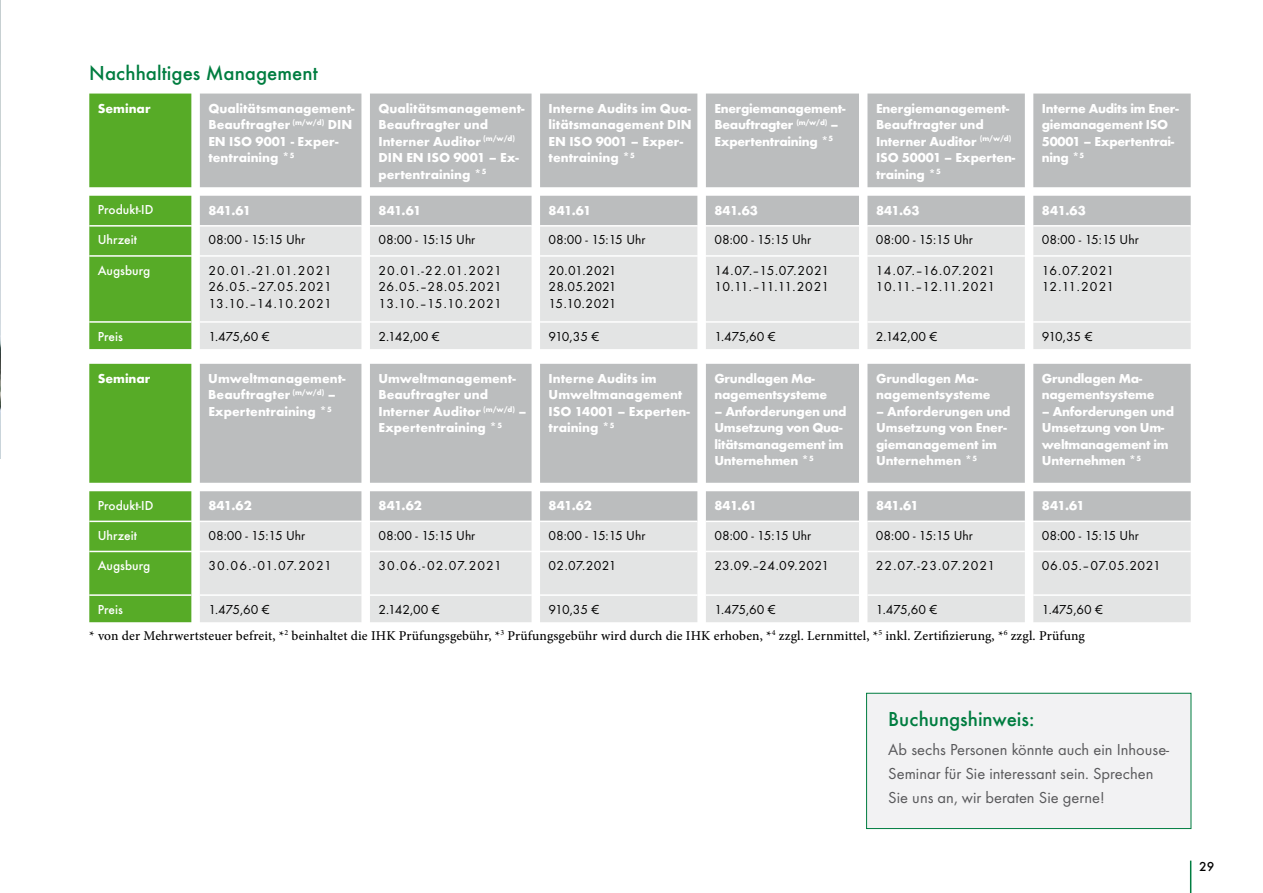
<style>
.page{position:relative;width:1263px;height:893px;background:#fff}
.page>*{position:absolute;margin:0;border:0;box-sizing:border-box;transform-origin:0 0}
.t1{font:500 21px "Futura TOT";color:#007d40}
.t2{font:16.5px/24px "Futura TOT Boo";color:#58585a}
.t3{font:700 13.5px/16.5px "Futura TOT";letter-spacing:-.01em;color:#fff}
.t4{font:13.5px/16.5px "Futura TOT Boo";color:#000;text-align:justify}
.t5{font:500 13.5px "Minion Pro";letter-spacing:.01em;color:#000}
.t6{font:500 13.5px "Futura TOT";color:#fff}
.t7{font:13.5px/16.5px "Futura TOT Boo";letter-spacing:.025em;color:#000}
.t8{font:13.5px "Futura TOT Boo";letter-spacing:.085em;color:#000}
.t9{font:13.5px/16.5px "Futura TOT Boo";letter-spacing:.02em;color:#000}
.t10{font:13.5px "Futura TOT Boo";letter-spacing:.06em;color:#000}
.t11{font:13.5px "Futura TOT Boo";letter-spacing:.05em;color:#000}
.t12{font:500 13.5px "Futura TOT";color:#000}
</style>
<div class="page">
<hr style="left:1190px;top:861px;width:1px;height:32px;background:#007d40">
<div style="left:866px;top:693px;width:325px;height:135px;background:#f2f2f3"></div>
<div style="left:866px;top:693px;width:325px;height:136px;border:1px solid #007d40"></div>
<img style="left:0;top:0;width:1px;height:458px">
<div style="left:89px;top:94px;width:102px;height:227px;background:#57ab27"></div>
<svg style="left:200px;top:94px;width:991px;height:131px;background:#c2c3c4"></svg>
<svg style="left:200px;top:227px;width:991px;height:395px;background:#d7d8d8"></svg>
<hr style="left:200px;top:321px;width:161px;height:2px;background:#fff">
<hr style="left:370px;top:321px;width:161px;height:2px;background:#fff">
<hr style="left:706px;top:321px;width:153px;height:2px;background:#fff">
<hr style="left:867px;top:321px;width:158px;height:2px;background:#fff">
<hr style="left:1033px;top:321px;width:158px;height:2px;background:#fff">
<hr style="left:200px;top:594px;width:161px;height:2px;background:#fff">
<hr style="left:370px;top:594px;width:161px;height:2px;background:#fff">
<hr style="left:706px;top:594px;width:153px;height:2px;background:#fff">
<hr style="left:867px;top:594px;width:158px;height:2px;background:#fff">
<hr style="left:1033px;top:594px;width:158px;height:2px;background:#fff">
<svg style="left:361px;top:321px;width:9px;height:2px"></svg>
<hr style="left:540px;top:321px;width:157px;height:2px;background:#fff">
<svg style="left:697px;top:321px;width:9px;height:2px"></svg>
<svg style="left:1025px;top:321px;width:8px;height:2px"></svg>
<svg style="left:361px;top:594px;width:9px;height:2px"></svg>
<svg style="left:531px;top:594px;width:9px;height:2px"></svg>
<hr style="left:540px;top:594px;width:157px;height:2px;background:#fff">
<hr style="left:89px;top:255px;width:102px;height:2px;background:#fff">
<hr style="left:200px;top:255px;width:161px;height:2px;background:#fff">
<svg style="left:361px;top:255px;width:9px;height:2px"></svg>
<hr style="left:370px;top:255px;width:161px;height:2px;background:#fff">
<svg style="left:531px;top:255px;width:9px;height:2px"></svg>
<hr style="left:540px;top:255px;width:157px;height:2px;background:#fff">
<svg style="left:697px;top:255px;width:9px;height:2px"></svg>
<hr style="left:706px;top:255px;width:153px;height:2px;background:#fff">
<svg style="left:859px;top:255px;width:8px;height:2px"></svg>
<hr style="left:867px;top:255px;width:158px;height:2px;background:#fff">
<svg style="left:1025px;top:255px;width:8px;height:2px"></svg>
<hr style="left:1033px;top:255px;width:158px;height:2px;background:#fff">
<hr style="left:200px;top:551px;width:161px;height:1px;background:#fff">
<hr style="left:370px;top:551px;width:161px;height:1px;background:#fff">
<hr style="left:540px;top:551px;width:157px;height:1px;background:#fff">
<hr style="left:706px;top:551px;width:153px;height:1px;background:#fff">
<hr style="left:867px;top:551px;width:158px;height:1px;background:#fff">
<hr style="left:1033px;top:551px;width:158px;height:1px;background:#fff">
<hr style="left:89px;top:225px;width:102px;height:2px;background:#fff">
<svg style="left:89px;top:322px;width:103px;height:300px;background:#68b33d"></svg>
<hr style="left:200px;top:521px;width:161px;height:1px;background:#fff">
<hr style="left:370px;top:521px;width:161px;height:1px;background:#fff">
<hr style="left:540px;top:521px;width:157px;height:1px;background:#fff">
<hr style="left:706px;top:521px;width:153px;height:1px;background:#fff">
<hr style="left:867px;top:521px;width:158px;height:1px;background:#fff">
<hr style="left:1033px;top:521px;width:158px;height:1px;background:#fff">
<h1 class="t1" style="left:89px;top:60px;width:230px">Nachhaltiges Management</h1>
<p class="t3" style="left:98px;top:100px;width:54px">Seminar</p>
<p class="t3" style="left:208px;top:100px;width:148px">Qualitätsmanagement-<br>Beauftragter <sup>(m/w/d)</sup> DIN<br>EN ISO 9001 - Exper&shy;tentraining *<sup>5</sup></p>
<p class="t3" style="left:378px;top:100px;width:148px">Qualitätsmanagement-<br>Beauftragter und<br>Interner Auditor <sup>(m/w/d)<br></sup>DIN EN ISO 9001 – Ex&shy;pertentraining *<sup>5</sup></p>
<p class="t3" style="left:549px;top:100px;width:145px">Interne Audits im Qua&shy;litätsmanagement DIN<br>EN ISO 9001 – Exper&shy;tentraining *<sup>5</sup></p>
<p class="t3" style="left:714px;top:100px;width:132px">Energiemanagement-<br>Beauftragter <sup>(m/w/d)</sup> –<br>Expertentraining *<sup>5</sup></p>
<p class="t3" style="left:876px;top:100px;width:141px">Energiemanagement-<br>Beauftragter und<br>Interner Auditor <sup>(m/w/d)<br></sup>ISO 50001 – Experten&shy;training *<sup>5</sup></p>
<p class="t3" style="left:1042px;top:100px;width:139px">Interne Audits im Ener&shy;giemanagement ISO<br>50001 – Expertentrai&shy;ning *<sup>5</sup></p>
<p class="t6" style="left:98px;top:202px;width:57px">Produkt-ID</p>
<p class="t3" style="left:208px;top:202px;width:44px">841.61</p>
<p class="t3" style="left:378px;top:202px;width:44px">841.61</p>
<p class="t3" style="left:548px;top:202px;width:44px">841.61</p>
<p class="t3" style="left:714px;top:202px;width:45px">841.63</p>
<p class="t3" style="left:876px;top:202px;width:45px">841.63</p>
<p class="t3" style="left:1042px;top:202px;width:46px">841.63</p>
<p class="t6" style="left:98px;top:232px;width:41px">Uhrzeit</p>
<p class="t4" style="left:208px;top:232px;width:98px">08:00 - 15:15 Uhr</p>
<p class="t4" style="left:378px;top:232px;width:98px">08:00 - 15:15 Uhr</p>
<p class="t4" style="left:548px;top:232px;width:98px">08:00 - 15:15 Uhr</p>
<p class="t4" style="left:714px;top:232px;width:98px">08:00 - 15:15 Uhr</p>
<p class="t4" style="left:876px;top:232px;width:98px">08:00 - 15:15 Uhr</p>
<p class="t4" style="left:1042px;top:232px;width:98px">08:00 - 15:15 Uhr</p>
<p class="t6" style="left:98px;top:262px;width:54px">Augsburg</p>
<p class="t4" style="left:208px;top:262px;width:125px">20.01.-21.01.2021<br>26.05.–27.05.2021<br>13.10.–14.10.2021</p>
<p class="t4" style="left:378px;top:262px;width:125px">20.01.-22.01.2021<br>26.05.–28.05.2021<br>13.10.–15.10.2021</p>
<p class="t4" style="left:548px;top:262px;width:70px">20.01.2021<br>28.05.2021<br>15.10.2021</p>
<p class="t4" style="left:714px;top:262px;width:116px">14.07.–15.07.2021<br>10.11.–11.11.2021</p>
<p class="t7" style="left:876px;top:262px;width:121px">14.07.–16.07.2021<br>10.11.–12.11.2021</p>
<p class="t9" style="left:1042px;top:262px;width:74px">16.07.2021<br>12.11.2021</p>
<p class="t6" style="left:98px;top:328px;width:27px">Preis</p>
<p class="t4" style="left:208px;top:328px;width:63px">1.475,60 €</p>
<p class="t4" style="left:378px;top:328px;width:63px">2.142,00 €</p>
<p class="t4" style="left:548px;top:328px;width:52px">910,35 €</p>
<p class="t4" style="left:714px;top:328px;width:63px">1.475,60 €</p>
<p class="t4" style="left:876px;top:328px;width:63px">2.142,00 €</p>
<p class="t4" style="left:1042px;top:328px;width:52px">910,35 €</p>
<p class="t3" style="left:98px;top:370px;width:54px">Seminar</p>
<p class="t3" style="left:208px;top:370px;width:139px">Umweltmanagement-<br>Beauftragter <sup>(m/w/d)</sup> –<br>Expertentraining *<sup>5</sup></p>
<p class="t3" style="left:378px;top:370px;width:150px">Umweltmanagement-<br>Beauftragter und<br>Interner Auditor <sup>(m/w/d)</sup> –<br>Expertentraining *<sup>5</sup></p>
<p class="t3" style="left:549px;top:370px;width:143px">Interne Audits im<br>Umweltmanagement<br>ISO 14001 – Experten&shy;training *<sup>5</sup></p>
<p class="t3" style="left:714px;top:370px;width:114px">Grundlagen Ma&shy;nagementsysteme</p>
<p class="t3" style="left:876px;top:370px;width:116px">Grundlagen Ma&shy;nagementsysteme</p>
<p class="t3" style="left:876px;top:403px;width:136px">– Anforderungen und<br>Umsetzung von Ener&shy;giemanagement im<br>Unternehmen *<sup>5</sup></p>
<p class="t3" style="left:1042px;top:370px;width:114px">Grundlagen Ma&shy;nagementsysteme</p>
<p class="t3" style="left:1042px;top:403px;width:134px">– Anforderungen und<br>Umsetzung von Um&shy;weltmanagement im<br>Unternehmen *<sup>5</sup></p>
<p class="t3" style="left:714px;top:403px;width:134px">– Anforderungen und<br>Umsetzung von Qua&shy;litätsmanagement im<br>Unternehmen *<sup>5</sup></p>
<p class="t6" style="left:98px;top:497px;width:57px">Produkt-ID</p>
<p class="t3" style="left:208px;top:497px;width:45px">841.62</p>
<p class="t3" style="left:378px;top:497px;width:45px">841.62</p>
<p class="t3" style="left:548px;top:497px;width:45px">841.62</p>
<p class="t3" style="left:714px;top:497px;width:44px">841.61</p>
<p class="t3" style="left:876px;top:497px;width:44px">841.61</p>
<p class="t3" style="left:1042px;top:497px;width:44px">841.61</p>
<p class="t6" style="left:98px;top:528px;width:41px">Uhrzeit</p>
<p class="t4" style="left:208px;top:527px;width:98px">08:00 - 15:15 Uhr</p>
<p class="t4" style="left:378px;top:527px;width:98px">08:00 - 15:15 Uhr</p>
<p class="t4" style="left:548px;top:527px;width:98px">08:00 - 15:15 Uhr</p>
<p class="t4" style="left:714px;top:527px;width:98px">08:00 - 15:15 Uhr</p>
<p class="t4" style="left:876px;top:527px;width:98px">08:00 - 15:15 Uhr</p>
<p class="t4" style="left:1042px;top:527px;width:98px">08:00 - 15:15 Uhr</p>
<p class="t6" style="left:98px;top:558px;width:54px">Augsburg</p>
<p class="t8" style="left:208px;top:557px;width:125px">30.06.-01.07.2021</p>
<p class="t8" style="left:378px;top:557px;width:125px">30.06.-02.07.2021</p>
<p class="t4" style="left:548px;top:557px;width:70px">02.07.2021</p>
<p class="t7" style="left:714px;top:557px;width:116px">23.09.–24.09.2021</p>
<p class="t10" style="left:876px;top:557px;width:121px">22.07.-23.07.2021</p>
<p class="t11" style="left:1042px;top:557px;width:121px">06.05.–07.05.2021</p>
<p class="t6" style="left:98px;top:601px;width:27px">Preis</p>
<p class="t4" style="left:208px;top:601px;width:63px">1.475,60 €</p>
<p class="t4" style="left:378px;top:601px;width:63px">2.142,00 €</p>
<p class="t4" style="left:548px;top:601px;width:52px">910,35 €</p>
<p class="t4" style="left:714px;top:601px;width:63px">1.475,60 €</p>
<p class="t4" style="left:876px;top:601px;width:63px">1.475,60 €</p>
<p class="t4" style="left:1042px;top:601px;width:63px">1.475,60 €</p>
<p class="t5" style="left:89px;top:626px;width:997px">* von der Mehrwertsteuer befreit, *<sup>2</sup> beinhaltet die IHK Prüfungsgebühr, *<sup>3</sup> Prüfungsgebühr wird durch die IHK erhoben, *<sup>4</sup> zzgl. Lernmittel, *<sup>5</sup> inkl. Zertifizierung, *<sup>6</sup> zzgl. Prüfung</p>
<h1 class="t1" style="left:888px;top:707px;width:148px">Buchungshinweis:</h1>
<p class="t2" style="left:888px;top:737px;width:282px">Ab sechs Personen könnte auch ein Inhouse-<br>Seminar für Sie interessant sein. Sprechen<br>Sie uns an, wir beraten Sie gerne!</p>
<p class="t12" style="left:1199px;top:858px;width:17px">29</p>
</div>
